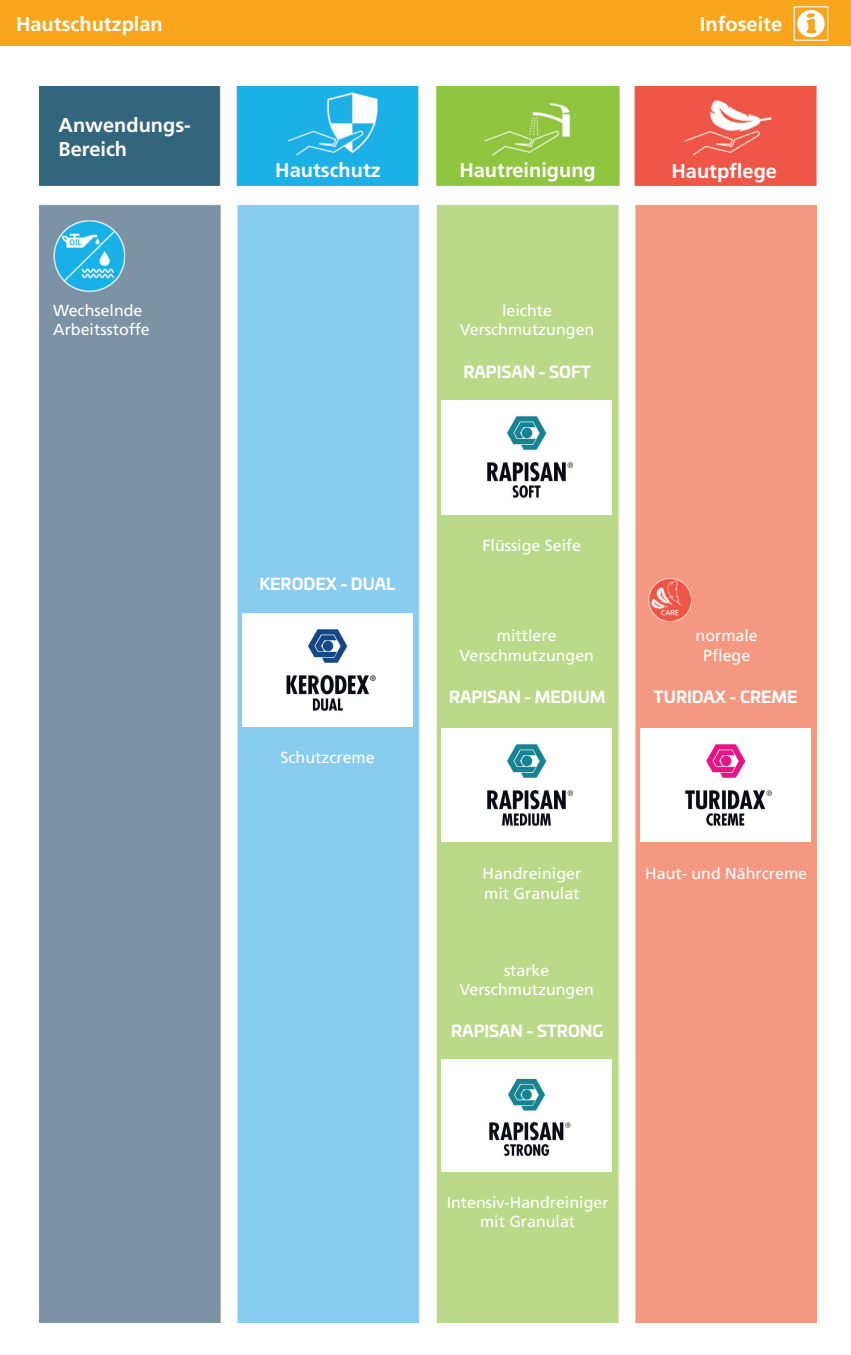
<style>
.page{position:relative;width:851px;height:1355px;background:#fff}
.page>*{position:absolute;margin:0;border:0;box-sizing:border-box;transform-origin:0 0}
.t1{font:700 20px/24px "Frutiger LT Pro";color:#fff}
.t2{font:16px/19.2px "Frutiger LT Pro";color:#fff;text-align:center}
.t3{font:700 16px "Univia Pro";color:#fff}
</style>
<div class="page">
<img style="left:39px;top:86px;width:777px;height:1236px">
<img style="left:242px;top:613px;width:170px;height:114px">
<img style="left:441px;top:728px;width:170px;height:114px">
<img style="left:441px;top:401px;width:170px;height:113px">
<img style="left:441px;top:1060px;width:170px;height:112px">
<img style="left:640px;top:728px;width:170px;height:114px">
<div style="left:0;top:0;width:850px;height:45px;background:#f9a51b"></div>
<svg style="left:793px;top:6px;width:35px;height:35px"></svg>
<p class="t1" style="left:16px;top:12px;width:148px">Hautschutzplan</p>
<p class="t1" style="left:699px;top:12px;width:84px">Infoseite</p>
<p class="t1" style="left:59px;top:113px;width:134px">Anwendungs-<br>Bereich</p>
<p class="t1" style="left:275px;top:158px;width:107px">Hautschutz</p>
<p class="t1" style="left:459px;top:158px;width:138px">Hautreinigung</p>
<p class="t1" style="left:671px;top:159px;width:107px">Hautpflege</p>
<p class="t2" style="left:53px;top:301px;width:98px;text-align:left">Wechselnde<br>Arbeitsstoffe</p>
<p class="t2" style="left:459px;top:301px;width:136px">leichte<br>Verschmutzungen</p>
<p class="t3" style="left:463px;top:360px;width:129px">RAPISAN - SOFT</p>
<p class="t3" style="left:259px;top:571px;width:138px">KERODEX - DUAL</p>
<p class="t2" style="left:280px;top:748px;width:96px">Schutzcreme</p>
<p class="t2" style="left:482px;top:536px;width:100px">Flüssige Seife</p>
<p class="t2" style="left:459px;top:626px;width:136px">mittlere<br>Verschmutzungen</p>
<p class="t3" style="left:449px;top:684px;width:158px">RAPISAN - MEDIUM</p>
<p class="t2" style="left:695px;top:626px;width:64px">normale<br>Pflege</p>
<p class="t3" style="left:653px;top:684px;width:145px">TURIDAX - CREME</p>
<p class="t2" style="left:482px;top:864px;width:100px;text-align:left">Handreiniger mit Granulat</p>
<p class="t2" style="left:459px;top:961px;width:136px">starke<br>Verschmutzungen</p>
<p class="t3" style="left:451px;top:1018px;width:154px">RAPISAN - STRONG</p>
<p class="t2" style="left:645px;top:864px;width:163px">Haut- und Nährcreme</p>
<p class="t2" style="left:446px;top:1193px;width:163px">Intensiv-Handreiniger mit Granulat</p>
</div>
